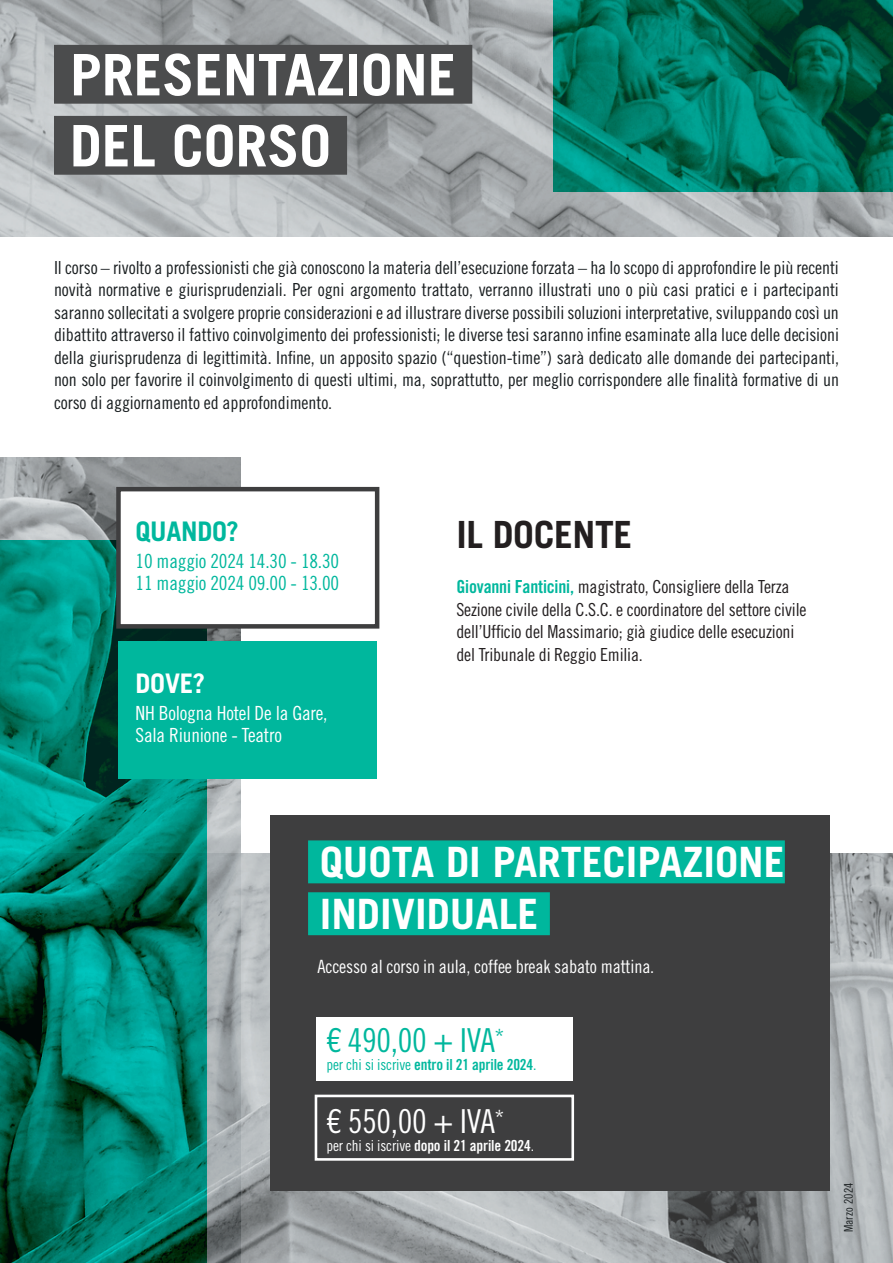
<style>
.page{position:relative;width:893px;height:1263px;background:#fff}
.page>*{position:absolute;margin:0;border:0;box-sizing:border-box;transform-origin:0 0}
.t1{font:700 57.3px/70.9px "Trade Gothic LT Std";color:#fff}
.t2{font:700 41.85px/51.9px "Trade Gothic LT Std";color:#fff}
.t3{font:700 37.5px "Trade Gothic LT Std";letter-spacing:-.01em;color:#231f20}
.t4{font:33px "Trade Gothic LT Std Cn 18";letter-spacing:-.01em;color:#00b79d}
.t5{font:33px "Trade Gothic LT Std Cn 18";letter-spacing:-.01em;color:#fff}
.t6{font:700 27px "Trade Gothic LT Std";letter-spacing:-.01em;color:#00b79d}
.t7{font:700 27px "Trade Gothic LT Std";color:#fff}
.t8{font:19.5px/22.5px "Trade Gothic LT Std Cn 18";letter-spacing:-.01em;color:#00b79d}
.t9{font:19.5px/22.5px "Trade Gothic LT Std Cn 18";letter-spacing:-.01em;color:#fff}
.t10{font:18.3px "Trade Gothic LT Std Cn 18";letter-spacing:-.01em;color:#fff}
.t11{font:18px/22.5px "Trade Gothic LT Std Cn 18";letter-spacing:-.005em;color:#1a1f21;text-align:justify}
.t12{font:18px/22.5px "Trade Gothic LT Std Cn 18";letter-spacing:-.01em;color:#231f20}
.t13{font:15.3px "Trade Gothic LT Std Bd Cn 20";letter-spacing:-.01em;color:#00b79d}
.t14{font:15.3px "Trade Gothic LT Std Bd Cn 20";letter-spacing:-.01em;color:#fff}
.t15{font:12px "Trade Gothic LT Std Cn 18";letter-spacing:.01em;color:#1a1f21}
.s1{font-family:"Trade Gothic LT Std Bd Cn 20";color:#00b79d}
.s2{font-family:"Trade Gothic LT Std Cn 18"}
</style>
<div class="page">
<img style="left:0;top:458px;width:240px;height:395px">
<img style="left:207px;top:853px;width:686px;height:410px">
<svg style="left:0;top:540px;width:207px;height:723px;background:#007c6b"></svg>
<div style="left:118px;top:641px;width:259px;height:138px;background:#00b79d"></div>
<div style="left:116px;top:487px;width:263px;height:142px;background:#fff;border:4px solid #3e3e3f"></div>
<img style="left:0;top:0;width:893px;height:236px">
<div style="left:270px;top:815px;width:559px;height:376px;background:#3e3e3f"></div>
<div style="left:308px;top:840px;width:477px;height:43px;background:#00b79d"></div>
<div style="left:308px;top:892px;width:242px;height:43px;background:#00b79d"></div>
<div style="left:316px;top:1017px;width:257px;height:64px;background:#fff"></div>
<div style="left:315px;top:1095px;width:259px;height:66px;border:3px solid #fff"></div>
<div style="left:54px;top:45px;width:418px;height:59px;background:#4b4c4d"></div>
<div style="left:54px;top:116px;width:293px;height:59px;background:#4b4c4d"></div>
<svg style="left:553px;top:0;width:340px;height:192px;background:#00715c"></svg>
<h1 class="t1" style="left:70px;top:39px;width:388px">PRESENTAZIONE<br>DEL CORSO</h1>
<p class="t11" style="left:54px;top:256px;width:787px">Il corso – rivolto a professionisti che già conoscono la materia dell’esecuzione forzata – ha lo scopo di approfondire le più recenti novità normative e giurisprudenziali. Per ogni argomento trattato, verranno illustrati uno o più casi pratici e i partecipanti saranno sollecitati a svolgere proprie considerazioni e ad illustrare diverse possibili soluzioni interpretative, sviluppando così un dibattito attraverso il fattivo coinvolgimento dei professionisti; le diverse tesi saranno infine esaminate alla luce delle decisioni della giurisprudenza di legittimità. Infine, un apposito spazio (“question-time”) sarà dedicato alle domande dei partecipanti, non solo per favorire il coinvolgimento di questi ultimi, ma, soprattutto, per meglio corrispondere alle finalità formative di un corso di aggiornamento ed approfondimento.</p>
<h3 class="t6" style="left:136px;top:514px;width:105px">QUANDO?</h3>
<p class="t8" style="left:136px;top:549px;width:205px">10 maggio 2024 14.30 - 18.30<br>11 maggio 2024 09.00 - 13.00</p>
<h3 class="t7" style="left:136px;top:667px;width:71px">DOVE?</h3>
<p class="t9" style="left:136px;top:701px;width:193px">NH Bologna Hotel De la Gare,<br>Sala Riunione - Teatro</p>
<h3 class="t3" style="left:456px;top:512px;width:177px">IL DOCENTE</h3>
<p class="t12" style="left:456px;top:575px;width:352px"><span class="s1">Giovanni Fanticini,</span> magistrato, Consigliere della Terza Sezione civile della C.S.C. e coordinatore del settore civile dell’Ufficio del Massimario; già giudice delle esecuzioni del Tribunale di Reggio Emilia.</p>
<h2 class="t2" style="left:320px;top:836px;width:467px">QUOTA DI PARTECIPAZIONE<br>INDIVIDUALE</h2>
<p class="t10" style="left:317px;top:955px;width:338px">Accesso al corso in aula, coffee break sabato mattina.</p>
<h3 class="t4" style="left:326px;top:1020px;width:179px">€ 490,00 + IVA<sup>*</sup></h3>
<p class="t13" style="left:326px;top:1055px;width:212px"><span class="s2">per chi si iscrive</span> entro il 21 aprile 2024<span class="s2">.</span></p>
<h3 class="t5" style="left:326px;top:1101px;width:179px">€ 550,00 + IVA<sup>*</sup></h3>
<p class="t14" style="left:326px;top:1136px;width:209px"><span class="s2">per chi si iscrive</span> dopo il 21 aprile 2024<span class="s2">.</span></p>
<p class="t15" style="left:841px;top:1232px;width:51px;rotate:-90deg">Marzo 2024</p>
</div>
